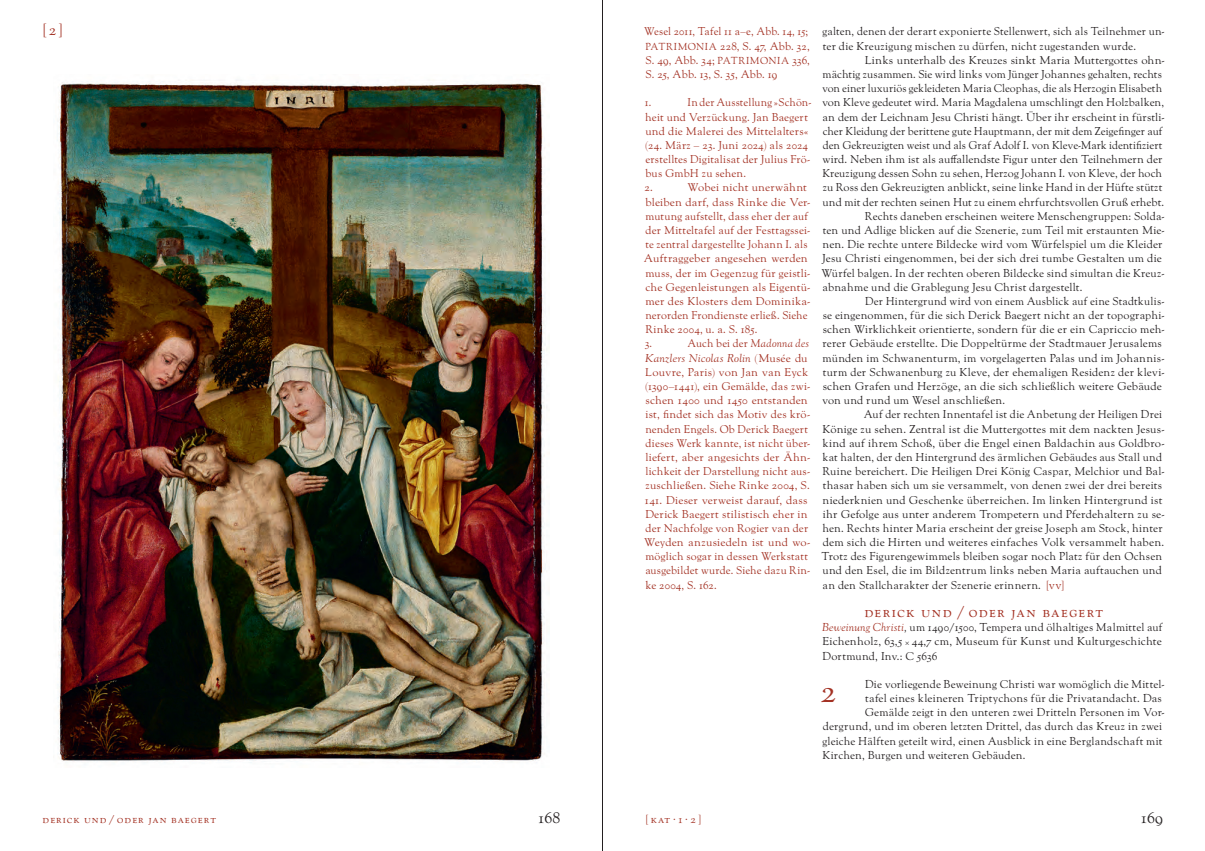
<style>
.page{position:relative;width:1205px;height:851px;background:#fff}
.page>*{position:absolute;margin:0;border:0;box-sizing:border-box;transform-origin:0 0}
.t1{font:32.5px "LTC Goudy Oldstyle Pro";color:#a33123}
.t2{font:15.62px "LTC Goudy Oldstyle Pro";letter-spacing:.085em;color:#a33123}
.t3{font:15.62px "LTC Goudy Oldstyle Pro";letter-spacing:.015em;color:#231f20}
.t4{font:11.25px/14.1px "LTC Goudy Oldstyle Pro";letter-spacing:.01em;color:#231f20;text-align:justify}
.t5{font:11.25px/14.1px "LTC Goudy Oldstyle Pro";letter-spacing:.01em;color:#231f20;scale:.96 1}
.t6{font:11.25px "LTC Goudy Oldstyle Pro";letter-spacing:.01em;color:#231f20;scale:.95 1}
.t7{font:11.25px "LTC Goudy Oldstyle Pro";letter-spacing:.08em;color:#a33123}
.t8{font:11.12px/14.1px "LTC Goudy Oldstyle Pro";letter-spacing:.015em;color:#a33123;scale:.95 1}
.t9{font:11.12px/14.1px "LTC Goudy Oldstyle Pro";letter-spacing:.015em;color:#a33123}
.s1{font-size:10px}
.s2{font-style:italic}
.s3{color:#a33123}
.s4{font-style:italic;color:#a33123}
</style>
<div class="page">
<hr style="left:602px;top:0;width:1px;height:850px;background:#231f20">
<img style="left:57px;top:80px;width:490px;height:683px">
<h2 class="t2" style="left:43px;top:21px;width:20px">[2]</h2>
<p class="t7" style="left:43px;top:812px;width:175px">derick und/oder jan baegert</p>
<h2 class="t3" style="left:538px;top:808px;width:23px">168</h2>
<p class="t8" style="left:644px;top:25px;width:176px">Wesel 2011, Tafel 11 a–e, Abb. 14, 15;<br><span class="s1">PATRIMONIA</span> 228, S. 47, Abb. 32,<br>S. 49, Abb. 34; <span class="s1">PATRIMONIA</span> 336,<br>S. 25, Abb. 13, S. 35, Abb. 19</p>
<p class="t8" style="left:645px;top:96px;width:9px">1.</p>
<p class="t8" style="left:644px;top:96px;width:177px;text-indent:43px">In der Ausstellung »Schön&shy;heit und Verzückung. Jan Baegert und die Malerei des Mittelalters« (24. März – 23. Juni 2024) als 2024 erstelltes Digitalisat der Julius Frö&shy;bus GmbH zu sehen.<br>2.</p>
<p class="t9" style="left:644px;top:181px;width:168px;text-indent:44px">Wobei nicht unerwähnt bleiben darf, dass Rinke die Ver&shy;mutung aufstellt, dass eher der auf der Mitteltafel auf der Festtagssei&shy;te zentral dargestellte Johann I. als<br>Auftraggeber angesehen werden muss, der im Gegenzug für geistli&shy;che Gegenleistungen als Eigentü&shy;mer des Klosters dem Dominika&shy;nerorden Frondienste erließ. Siehe<br>Rinke 2004, u. a. S. 185.<br>3.</p>
<p class="t8" style="left:644px;top:337px;width:176px;text-indent:43px">Auch bei der <span class="s2">Madonna des<br>Kanzlers Nicolas Rolin</span> (Musée du<br>Louvre, Paris) von Jan van Eyck (1390–1441), ein Gemälde, das zwi&shy;schen 1400 und 1450 entstanden ist, findet sich das Motiv des krö&shy;nenden Engels. Ob Derick Baegert dieses Werk kannte, ist nicht über&shy;liefert, aber angesichts der Ähn&shy;lichkeit der Darstellung nicht aus&shy;zuschließen. Siehe Rinke 2004, S.<br>141. Dieser verweist darauf, dass<br>Derick Baegert stilistisch eher in der Nachfolge von Rogier van der<br>Weyden anzusiedeln ist und wo&shy;möglich sogar in dessen Werkstatt ausgebildet wurde. Siehe dazu Rin&shy;ke 2004, S. 162.</p>
<p class="t5" style="left:822px;top:25px;width:358px">galten, denen der derart exponierte Stellenwert, sich als Teilnehmer un&shy;ter die Kreuzigung mischen zu dürfen, nicht zugestanden wurde.</p>
<p class="t4" style="left:865px;top:53px;width:301px">Links unterhalb des Kreuzes sinkt Maria Muttergottes ohn-</p>
<p class="t4" style="left:822px;top:67px;width:341px">mächtig zusammen. Sie wird links vom Jünger Johannes gehalten, rechts</p>
<p class="t6" style="left:822px;top:82px;width:360px">von einer luxuriös gekleideten Maria Cleophas, die als Herzogin Elisabeth</p>
<p class="t4" style="left:822px;top:96px;width:344px">von Kleve gedeutet wird. Maria Magdalena umschlingt den Holzbalken,</p>
<p class="t4" style="left:822px;top:110px;width:343px">an dem der Leichnam Jesu Christi hängt. Über ihr erscheint in fürstli-</p>
<p class="t5" style="left:823px;top:124px;width:355px">cher Kleidung der berittene gute Hauptmann, der mit dem Zeigefinger auf</p>
<p class="t6" style="left:823px;top:138px;width:359px">den Gekreuzigten weist und als Graf Adolf I. von Kleve-Mark identifiziert</p>
<p class="t4" style="left:822px;top:152px;width:342px">wird. Neben ihm ist als auffallendste Figur unter den Teilnehmern der</p>
<p class="t4" style="left:822px;top:166px;width:341px">Kreuzigung dessen Sohn zu sehen, Herzog Johann I. von Kleve, der hoch</p>
<p class="t4" style="left:823px;top:181px;width:341px">zu Ross den Gekreuzigten anblickt, seine linke Hand in der Hüfte stützt</p>
<p class="t4" style="left:822px;top:195px;width:343px">und mit der rechten seinen Hut zu einem ehrfurchtsvollen Gruß erhebt.</p>
<p class="t4" style="left:865px;top:209px;width:301px">Rechts daneben erscheinen weitere Menschengruppen: Solda-</p>
<p class="t4" style="left:823px;top:223px;width:343px">ten und Adlige blicken auf die Szenerie, zum Teil mit erstaunten Mie-</p>
<p class="t4" style="left:822px;top:237px;width:342px">nen. Die rechte untere Bildecke wird vom Würfelspiel um die Kleider</p>
<p class="t4" style="left:822px;top:251px;width:341px">Jesu Christi eingenommen, bei der sich drei tumbe Gestalten um die</p>
<p class="t4" style="left:821px;top:266px;width:345px">Würfel balgen. In der rechten oberen Bildecke sind simultan die Kreuz-</p>
<p class="t4" style="left:822px;top:280px;width:262px">abnahme und die Grablegung Jesu Christ dargestellt.</p>
<p class="t5" style="left:865px;top:294px;width:313px">Der Hintergrund wird von einem Ausblick auf eine Stadtkulis-</p>
<p class="t4" style="left:822px;top:308px;width:343px">se eingenommen, für die sich Derick Baegert nicht an der topographi-</p>
<p class="t4" style="left:822px;top:322px;width:343px">schen Wirklichkeit orientierte, sondern für die er ein Capriccio meh-</p>
<p class="t4" style="left:822px;top:336px;width:341px">rerer Gebäude erstellte. Die Doppeltürme der Stadtmauer Jerusalems</p>
<p class="t4" style="left:822px;top:351px;width:343px">münden im Schwanenturm, im vorgelagerten Palas und im Johannis-</p>
<p class="t4" style="left:823px;top:365px;width:343px">turm der Schwanenburg zu Kleve, der ehemaligen Residenz der klevi-</p>
<p class="t4" style="left:822px;top:379px;width:341px">schen Grafen und Herzöge, an die sich schließlich weitere Gebäude</p>
<p class="t4" style="left:822px;top:393px;width:185px">von und rund um Wesel anschließen.</p>
<p class="t4" style="left:863px;top:407px;width:300px">Auf der rechten Innentafel ist die Anbetung der Heiligen Drei</p>
<p class="t4" style="left:822px;top:422px;width:344px">Könige zu sehen. Zentral ist die Muttergottes mit dem nackten Jesus-</p>
<p class="t4" style="left:822px;top:436px;width:343px">kind auf ihrem Schoß, über die Engel einen Baldachin aus Goldbro-</p>
<p class="t5" style="left:822px;top:450px;width:355px">kat halten, der den Hintergrund des ärmlichen Gebäudes aus Stall und</p>
<p class="t4" style="left:822px;top:464px;width:344px">Ruine bereichert. Die Heiligen Drei König Caspar, Melchior und Bal-</p>
<p class="t4" style="left:823px;top:478px;width:341px">thasar haben sich um sie versammelt, von denen zwei der drei bereits</p>
<p class="t4" style="left:822px;top:492px;width:341px">niederknien und Geschenke überreichen. Im linken Hintergrund ist</p>
<p class="t4" style="left:822px;top:507px;width:343px">ihr Gefolge aus unter anderem Trompetern und Pferdehaltern zu se-</p>
<p class="t4" style="left:822px;top:521px;width:342px">hen. Rechts hinter Maria erscheint der greise Joseph am Stock, hinter</p>
<p class="t4" style="left:823px;top:535px;width:343px">dem sich die Hirten und weiteres einfaches Volk versammelt haben.</p>
<p class="t4" style="left:821px;top:549px;width:342px">Trotz des Figurengewimmels bleiben sogar noch Platz für den Ochsen</p>
<p class="t4" style="left:822px;top:563px;width:341px">und den Esel, die im Bildzentrum links neben Maria auftauchen und</p>
<p class="t4" style="left:822px;top:577px;width:243px">an den Stallcharakter der Szenerie erinnern. <span class="s3">[VV]</span></p>
<h2 class="t2" style="left:864px;top:602px;width:240px">Derick und/oder Jan Baegert</h2>
<p class="t4" style="left:822px;top:620px;width:342px"><span class="s4">Beweinung Christi</span><span class="s2">,</span> um 1490/1500, Tempera und ölhaltiges Malmittel auf Eichenholz, 63,5× 44,7 cm, Museum für Kunst und Kulturgeschichte Dortmund, Inv.: C 5636</p>
<p class="t4" style="left:865px;top:677px;width:301px">Die vorliegende Beweinung Christi war womöglich die Mittel-</p>
<p class="t4" style="left:865px;top:691px;width:298px">tafel eines kleineren Triptychons für die Privatandacht. Das</p>
<p class="t4" style="left:865px;top:705px;width:301px">Gemälde zeigt in den unteren zwei Dritteln Personen im Vor-</p>
<p class="t4" style="left:823px;top:719px;width:341px">dergrund, und im oberen letzten Drittel, das durch das Kreuz in zwei</p>
<p class="t4" style="left:822px;top:733px;width:341px">gleiche Hälften geteilt wird, einen Ausblick in eine Berglandschaft mit</p>
<p class="t4" style="left:822px;top:748px;width:205px">Kirchen, Burgen und weiteren Gebäuden.</p>
<h1 class="t1" style="left:820px;top:671px;width:18px">2</h1>
<p class="t7" style="left:646px;top:812px;width:56px">[kat.1.2]</p>
<h2 class="t3" style="left:1141px;top:808px;width:23px">169</h2>
</div>
